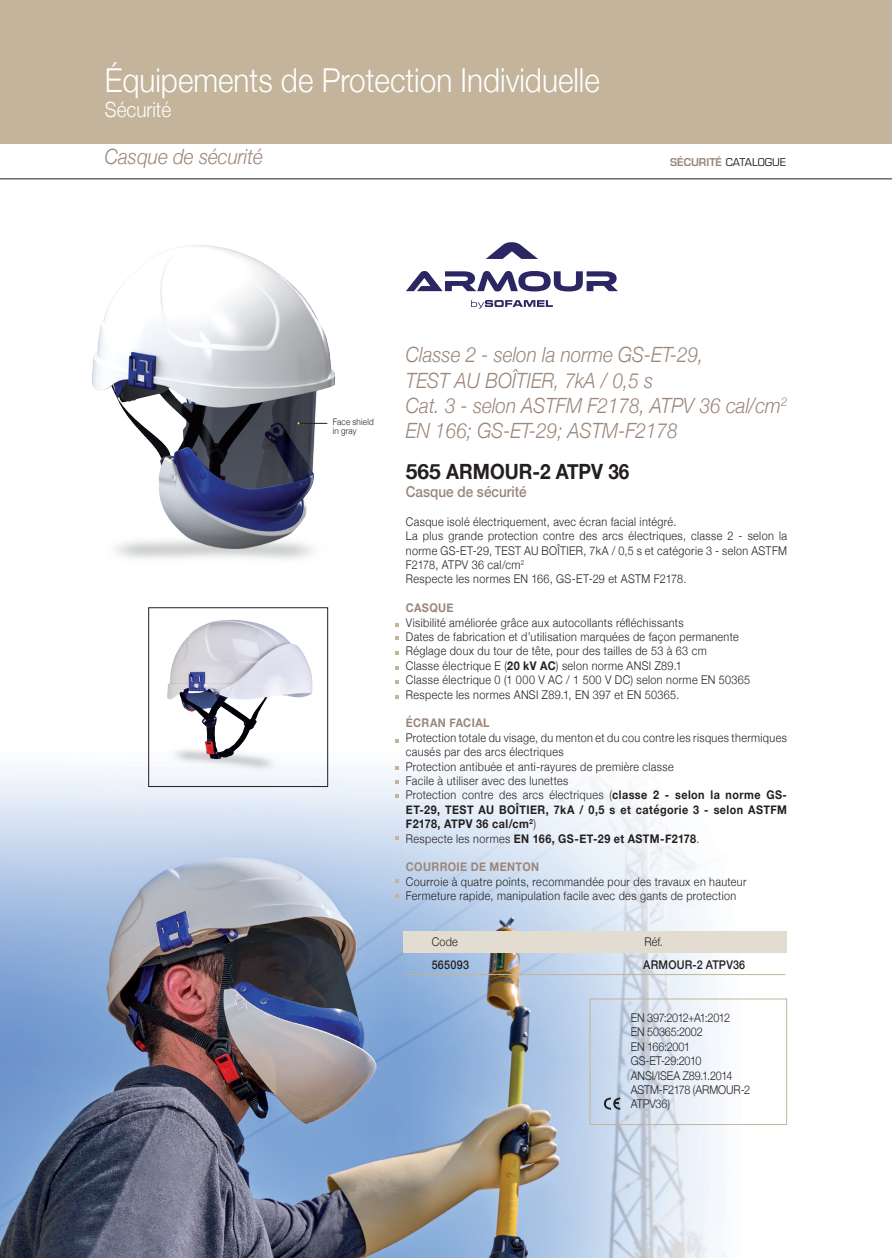
<style>
.page{position:relative;width:892px;height:1258px;background:#fff}
.page>*{position:absolute;margin:0;border:0;box-sizing:border-box;transform-origin:0 0}
.t1{font:300 33px "Helvetica Neue";color:#fff;scale:.9 1}
.t2{font:italic 300 21px/25.2px "Helvetica Neue";color:#9b8679;scale:.9 1}
.t3{font:700 21px "Helvetica Neue";color:#231f20}
.t4{font:300 21px "Helvetica Neue";color:#fff;scale:.9 1}
.t5{font:500 15px "Helvetica Neue";color:#9b8679;scale:.9 1}
.t6{font:300 12px/14.4px "Helvetica Neue";letter-spacing:.035em;color:#231f20;scale:.9 1}
.t7{font:300 12px/14.4px "Helvetica Neue";letter-spacing:-.015em;color:#231f20;scale:.9 1}
.t8{font:700 12px "Helvetica Neue";letter-spacing:.035em;color:#9b8679;scale:.9 1}
.t9{font:500 12px "Helvetica Neue";letter-spacing:.02em;color:#231f20;scale:.9 1}
.t10{font:10.5px "Eurostile";color:#231f20}
.t11{font:300 9px/9px "Helvetica Neue";letter-spacing:.025em;color:#231f20;scale:.9 1}
.s1{font-weight:600;color:#9b8679}
.s2{font-weight:700}
</style>
<div class="page">
<img style="left:0;top:700px;width:788px;height:558px">
<img style="left:92px;top:245px;width:243px;height:314px">
<svg style="left:603px;top:1097px;width:17px;height:13px"></svg>
<div style="left:589px;top:999px;width:197px;height:126px;border:1px solid #c3b49b"></div>
<img style="left:150px;top:620px;width:176px;height:163px">
<div style="left:148px;top:607px;width:180px;height:180px;border:1px solid #231f20"></div>
<svg style="left:395px;top:666px;width:4px;height:4px"></svg>
<svg style="left:395px;top:651px;width:4px;height:4px"></svg>
<svg style="left:395px;top:766px;width:4px;height:4px"></svg>
<svg style="left:395px;top:740px;width:4px;height:3px"></svg>
<svg style="left:395px;top:780px;width:4px;height:4px"></svg>
<svg style="left:395px;top:836px;width:4px;height:4px"></svg>
<svg style="left:395px;top:680px;width:4px;height:4px"></svg>
<svg style="left:395px;top:695px;width:4px;height:4px"></svg>
<svg style="left:395px;top:794px;width:4px;height:4px"></svg>
<svg style="left:395px;top:879px;width:4px;height:4px"></svg>
<svg style="left:395px;top:894px;width:4px;height:4px"></svg>
<svg style="left:395px;top:623px;width:4px;height:4px"></svg>
<svg style="left:395px;top:637px;width:4px;height:3px"></svg>
<div style="left:403px;top:931px;width:383px;height:21px;background:#e3dcd0"></div>
<hr style="left:403px;top:974px;width:381px;height:1px;background:#c3b49b">
<svg style="left:486px;top:242px;width:52px;height:17px"></svg>
<svg style="left:406px;top:271px;width:211px;height:20px"></svg>
<svg style="left:471px;top:300px;width:81px;height:9px"></svg>
<svg style="left:297px;top:422px;width:30px;height:2px"></svg>
<div style="left:0;top:0;width:891px;height:144px;background:#c3b49b"></div>
<hr style="left:0;top:178px;width:891px;height:1px;background:#231f20">
<h1 class="t1" style="left:105px;top:53px;width:551px">Équipements de Protection Individuelle</h1>
<h2 class="t4" style="left:105px;top:93px;width:75px">Sécurité</h2>
<h2 class="t2" style="left:105px;top:143px;width:177px">Casque de sécurité</h2>
<p class="t10" style="left:669px;top:156px;width:117px"><span class="s1">SÉCURITÉ</span> CATALOGUE</p>
<p class="t11" style="left:332px;top:417px;width:47px">Face shield in gray</p>
<h2 class="t2" style="left:405px;top:341px;width:425px">Classe 2 - selon la norme GS-ET-29,<br>TEST AU BOÎTIER, 7kA / 0,5 s<br>Cat. 3 - selon ASTFM F2178, ATPV 36 cal/cm<sup>2<br></sup>EN 166; GS-ET-29; ASTM-F2178</h2>
<h2 class="t3" style="left:405px;top:455px;width:225px">565 Armour-2 ATPV 36</h2>
<p class="t5" style="left:405px;top:480px;width:136px">Casque de sécurité</p>
<p class="t6" style="left:405px;top:513px;width:425px">Casque isolé électriquement, avec écran facial intégré.<br>La plus grande protection contre des arcs électriques, classe 2 - selon la norme GS-ET-29, TEST AU BOÎTIER, 7kA / 0,5 s et catégorie 3 - selon ASTFM F2178, ATPV 36 cal/cm<sup>2<br></sup>Respecte les normes EN 166, GS-ET-29 et ASTM F2178.</p>
<p class="t8" style="left:405px;top:598px;width:54px">CASQUE</p>
<p class="t6" style="left:405px;top:614px;width:384px">Visibilité améliorée grâce aux autocollants réfléchissants<br>Dates de fabrication et d’utilisation marquées de façon permanente Réglage doux du tour de tête, pour des tailles de 53 à 63 cm<br>Classe électrique E (<span class="s2">20 kV AC</span>) selon norme ANSI Z89.1<br>Classe électrique 0 (1 000 V AC / 1 500 V DC) selon norme EN 50365<br>Respecte les normes ANSI Z89.1, EN 397 et EN 50365.</p>
<p class="t8" style="left:405px;top:714px;width:94px">ÉCRAN FACIAL</p>
<p class="t6" style="left:405px;top:729px;width:425px">Protection totale du visage, du menton et du cou contre les risques thermiques causés par des arcs électriques<br>Protection antibuée et anti-rayures de première classe<br>Facile à utiliser avec des lunettes<br>Protection contre des arcs électriques (<span class="s2">classe 2 - selon la norme GS-ET-29, TEST AU BOÎTIER, 7kA / 0,5 s et catégorie 3 - selon ASTFM F2178, ATPV 36 cal/cm</span><sup>2</sup>)<br>Respecte les normes <span class="s2">EN 166, GS-ET-29 et ASTM-F2178</span>.</p>
<p class="t8" style="left:405px;top:858px;width:20px">COURRO</p>
<p class="t8" style="left:456px;top:858px;width:93px">IE DE MENTON</p>
<p class="t6" style="left:405px;top:873px;width:380px">Courroie à quatre points, recommandée pour des travaux en hauteur<br>Fermeture rapide, manipulation facile avec des gants de protection</p>
<p class="t6" style="left:431px;top:934px;width:30px">Code</p>
<p class="t9" style="left:431px;top:955px;width:43px">565093</p>
<p class="t9" style="left:643px;top:955px;width:115px">ARMOUR-2 ATPV36</p>
<p class="t6" style="left:644px;top:934px;width:22px">Réf.</p>
<p class="t7" style="left:630px;top:1010px;width:134px">EN 397:2012+A1:2012<br>EN 50365:2002<br>EN 166:2001<br>GS-ET-29:2010<br>ANSI/ISEA Z89.1.2014<br>ASTM-F2178 (ARMOUR-2<br>ATPV36)</p>
</div>
